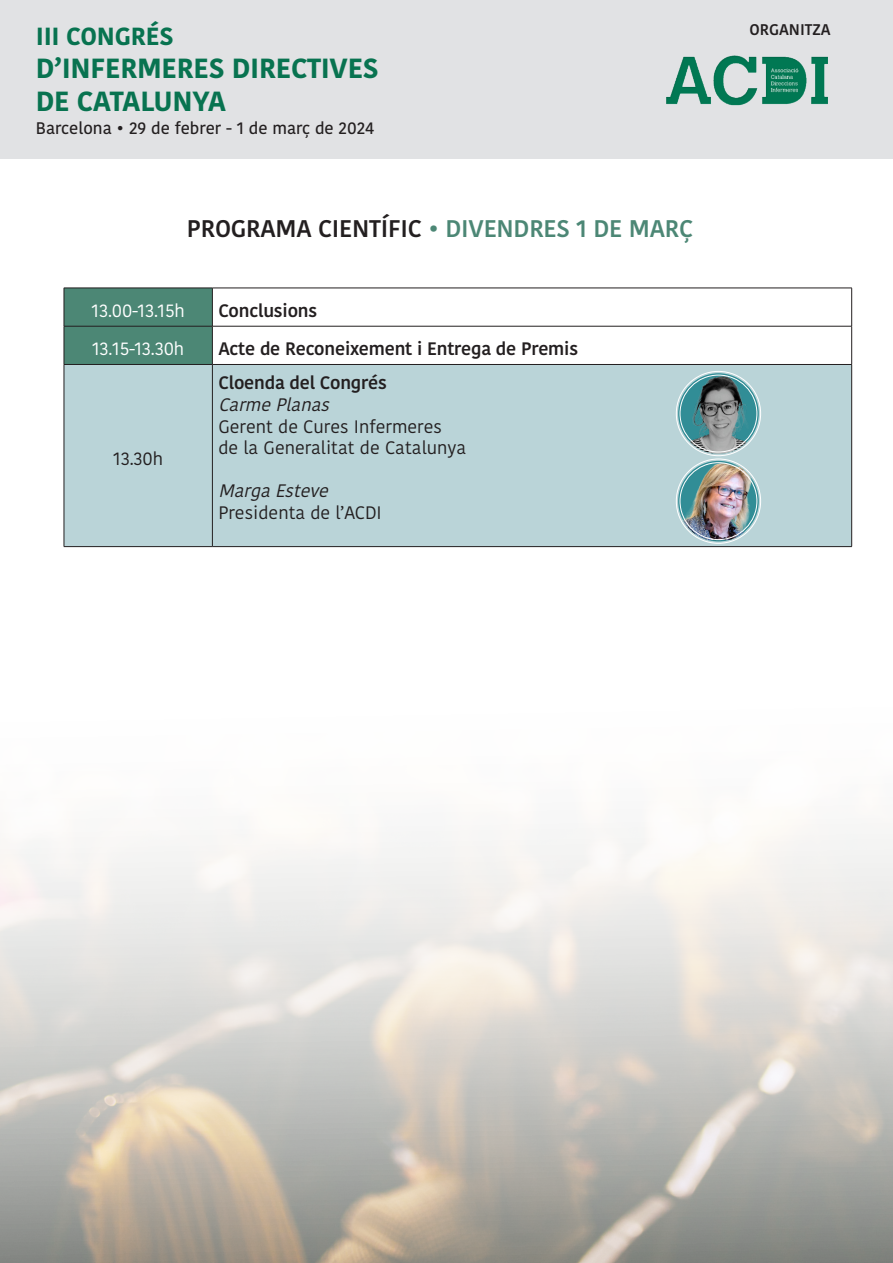
<style>
.page{position:relative;width:893px;height:1263px;background:#fff}
.page>*{position:absolute;margin:0;border:0;box-sizing:border-box;transform-origin:0 0}
.t1{font:700 27.6px/33.2px "Kohinoor Devanagari";letter-spacing:-.01em;color:#087350}
.t2{font:700 24.75px "Kohinoor Devanagari";letter-spacing:-.01em;color:#087350}
.t3{font:600 24px "Kohinoor Devanagari";letter-spacing:-.01em;color:#231f20}
.t4{font:18px "Kohinoor Devanagari";color:#231f20}
.t5{font:600 18px "Kohinoor Devanagari";letter-spacing:-.01em;color:#231f20}
.t6{font:18px "Kohinoor Devanagari";letter-spacing:-.01em;color:#fff}
.t7{font:italic 18px "Kohinoor Devanagari";color:#231f20}
.t8{font:500 16.65px "Kohinoor Devanagari";color:#231f20}
.t9{font:600 15.45px "Kohinoor Devanagari";color:#231f20}
.s1{color:#4c8775}
</style>
<div class="page">
<div style="left:0;top:0;width:893px;height:158px;background:#e1e2e4"></div>
<img style="left:667px;top:55px;width:160px;height:51px">
<div style="left:65px;top:289px;width:147px;height:75px;background:#4c8775"></div>
<svg style="left:213px;top:325px;width:638px;height:1px"></svg>
<div style="left:65px;top:365px;width:786px;height:181px;background:#bad4d8"></div>
<hr style="left:64px;top:288px;width:148px;height:1px;background:#231f20">
<hr style="left:64px;top:288px;width:1px;height:38px;background:#231f20">
<hr style="left:212px;top:288px;width:640px;height:1px;background:#231f20">
<hr style="left:212px;top:288px;width:1px;height:38px;background:#231f20">
<hr style="left:851px;top:288px;width:1px;height:38px;background:#231f20">
<hr style="left:64px;top:326px;width:148px;height:1px;background:#231f20">
<hr style="left:64px;top:326px;width:1px;height:38px;background:#231f20">
<hr style="left:212px;top:326px;width:640px;height:1px;background:#231f20">
<hr style="left:212px;top:326px;width:1px;height:38px;background:#231f20">
<hr style="left:851px;top:326px;width:1px;height:38px;background:#231f20">
<hr style="left:64px;top:364px;width:148px;height:1px;background:#231f20">
<hr style="left:64px;top:365px;width:1px;height:181px;background:#231f20">
<hr style="left:212px;top:364px;width:640px;height:1px;background:#231f20">
<hr style="left:212px;top:365px;width:1px;height:181px;background:#231f20">
<hr style="left:851px;top:365px;width:1px;height:181px;background:#231f20">
<hr style="left:64px;top:546px;width:148px;height:1px;background:#231f20">
<hr style="left:212px;top:546px;width:640px;height:1px;background:#231f20">
<img style="left:678px;top:461px;width:81px;height:79px">
<div style="left:680px;top:462px;width:77px;height:78px;border:1px solid #fff;border-radius:50%"></div>
<img style="left:678px;top:373px;width:81px;height:81px;border-radius:40px">
<div style="left:680px;top:375px;width:77px;height:77px;border:1px solid #fff;border-radius:50%"></div>
<h2 class="t2" style="left:36px;top:14px;width:139px">III CONGRÉS</h2>
<h1 class="t1" style="left:36px;top:51px;width:345px">D’INFERMERES DIRECTIVES<br>DE CATALUNYA</h1>
<p class="t8" style="left:36px;top:118px;width:340px">Barcelona • 29 de febrer - 1 de març de 2024</p>
<p class="t3" style="left:187px;top:215px;width:508px">PROGRAMA CIENTÍFIC <span class="s1">• DIVENDRES 1 DE MARÇ</span></p>
<p class="t6" style="left:92px;top:300px;width:95px">13.00-13.15h</p>
<p class="t5" style="left:218px;top:300px;width:100px">Conclusions</p>
<p class="t6" style="left:92px;top:338px;width:94px">13.15-13.30h</p>
<p class="t5" style="left:218px;top:338px;width:361px">Acte de Reconeixement i Entrega de Premis</p>
<p class="t4" style="left:113px;top:448px;width:51px">13.30h</p>
<p class="t5" style="left:218px;top:373px;width:170px">Cloenda del Congrés</p>
<p class="t7" style="left:218px;top:394px;width:119px">CarmePlanas</p>
<p class="t4" style="left:218px;top:416px;width:225px">Gerent de Cures Infermeres</p>
<p class="t4" style="left:218px;top:437px;width:249px">de la Generalitat de Catalunya</p>
<p class="t7" style="left:218px;top:481px;width:117px">MargaEsteve</p>
<p class="t4" style="left:218px;top:502px;width:165px">Presidenta de l’ACDI</p>
<p class="t9" style="left:749px;top:21px;width:83px">ORGANITZA</p>
</div>
